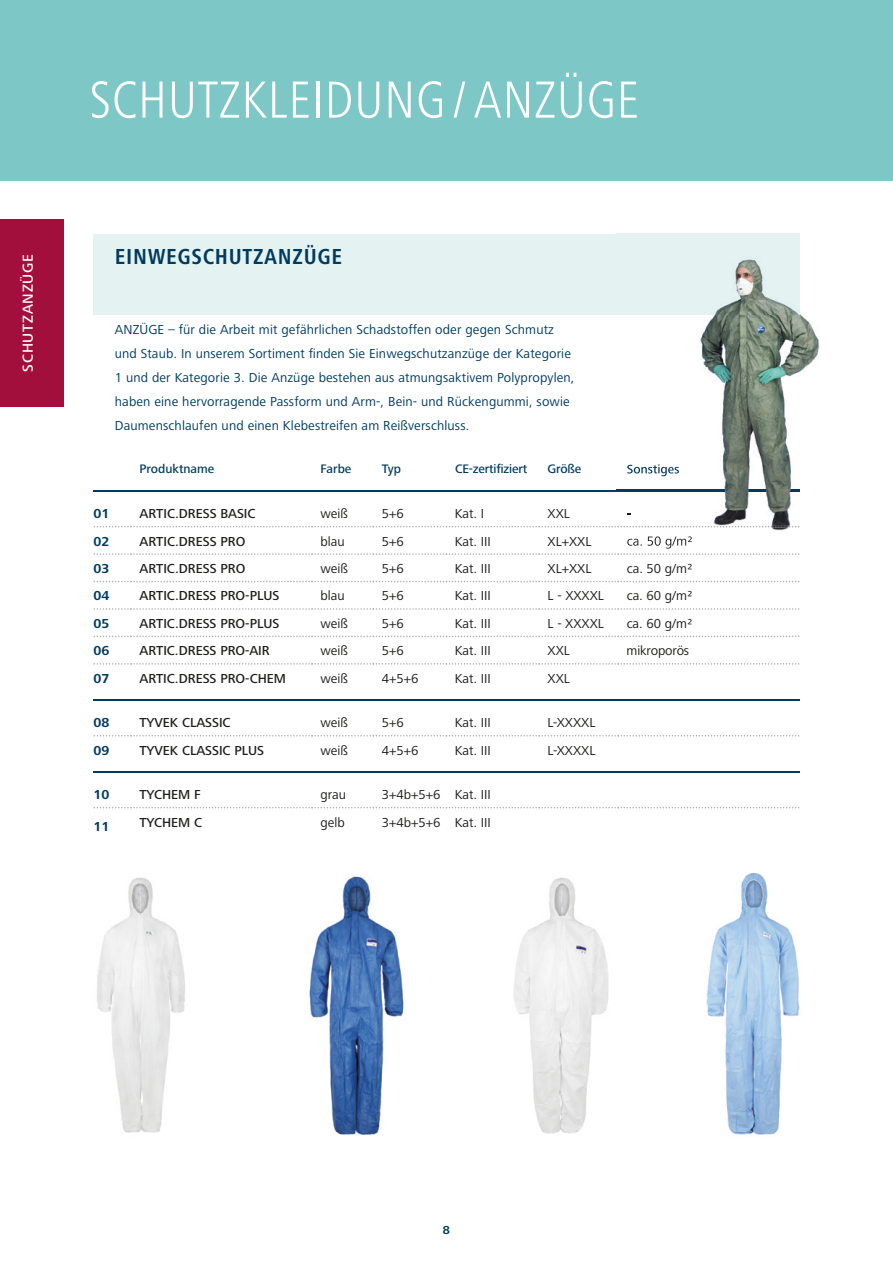
<style>
.page{position:relative;width:893px;height:1263px;background:#fff}
.page>*{position:absolute;margin:0;border:0;box-sizing:border-box;transform-origin:0 0}
.t1{font:300 condensed 54px "Frutiger Next LT";letter-spacing:.01em;color:#fff}
.t2{font:700 condensed 22.5px "Frutiger Next LT";letter-spacing:.03em;color:#003b5e}
.t3{font:500 15px "Frutiger Next LT";letter-spacing:.05em;color:#fff}
.t4{font:13.5px/24px "Frutiger Next LT";letter-spacing:.01em;color:#003b5e}
.t5{font:13.5px "Frutiger Next LT";color:#1d1d1b}
.t6{font:500 13.5px "Frutiger Next LT";color:#1d1d1b}
.t7{font:700 13.5px "Frutiger Next LT";color:#003b5e}
.t8{font:500 12.75px "Frutiger Next LT";letter-spacing:-.01em;color:#003b5e}
.t9{font:700 12px "Frutiger Next LT";color:#003b5e}
</style>
<div class="page">
<div style="left:0;top:0;width:893px;height:181px;background:#7dc8c6"></div>
<div style="left:0;top:219px;width:64px;height:187px;background:#a30f3c"></div>
<div style="left:94px;top:234px;width:523px;height:81px;background:#e4f2f2"></div>
<img style="left:706px;top:873px;width:94px;height:262px">
<img style="left:309px;top:876px;width:95px;height:259px">
<img style="left:514px;top:877px;width:95px;height:257px">
<svg style="left:94px;top:553px;width:705px;height:2px"></svg>
<svg style="left:94px;top:581px;width:705px;height:1px"></svg>
<svg style="left:94px;top:608px;width:705px;height:2px"></svg>
<svg style="left:94px;top:636px;width:705px;height:1px"></svg>
<svg style="left:94px;top:663px;width:705px;height:2px"></svg>
<svg style="left:94px;top:735px;width:705px;height:1px"></svg>
<hr style="left:94px;top:490px;width:37px;height:1px;background:#003b5e">
<hr style="left:131px;top:490px;width:181px;height:1px;background:#003b5e">
<hr style="left:312px;top:490px;width:61px;height:1px;background:#003b5e">
<hr style="left:373px;top:490px;width:73px;height:1px;background:#003b5e">
<hr style="left:446px;top:490px;width:93px;height:1px;background:#003b5e">
<hr style="left:539px;top:490px;width:79px;height:1px;background:#003b5e">
<svg style="left:94px;top:807px;width:705px;height:1px"></svg>
<hr style="left:94px;top:699px;width:37px;height:1px;background:#003b5e">
<hr style="left:131px;top:699px;width:181px;height:1px;background:#003b5e">
<hr style="left:312px;top:699px;width:61px;height:1px;background:#003b5e">
<hr style="left:373px;top:699px;width:73px;height:1px;background:#003b5e">
<hr style="left:446px;top:699px;width:93px;height:1px;background:#003b5e">
<hr style="left:539px;top:699px;width:79px;height:1px;background:#003b5e">
<hr style="left:618px;top:699px;width:181px;height:1px;background:#003b5e">
<hr style="left:94px;top:771px;width:37px;height:1px;background:#003b5e">
<hr style="left:131px;top:771px;width:181px;height:1px;background:#003b5e">
<hr style="left:312px;top:771px;width:61px;height:1px;background:#003b5e">
<hr style="left:373px;top:771px;width:73px;height:1px;background:#003b5e">
<hr style="left:446px;top:771px;width:93px;height:1px;background:#003b5e">
<hr style="left:539px;top:771px;width:79px;height:1px;background:#003b5e">
<hr style="left:618px;top:771px;width:181px;height:1px;background:#003b5e">
<img style="left:97px;top:877px;width:88px;height:256px">
<img style="left:617px;top:234px;width:203px;height:297px">
<img style="left:617px;top:234px;width:182px;height:81px">
<svg style="left:94px;top:526px;width:522px;height:1px"></svg>
<img style="left:617px;top:526px;width:182px;height:1px">
<img style="left:618px;top:490px;width:181px;height:1px">
<img style="left:627px;top:464px;width:52px;height:12px">
<img style="left:627px;top:536px;width:65px;height:12px">
<p class="t3" style="left:20px;top:372px;width:119px;rotate:-90deg">SCHUTZANZÜGE</p>
<h1 class="t1" style="left:89px;top:70px;width:551px">SCHUTZKLEIDUNG / ANZÜGE</h1>
<h2 class="t2" style="left:115px;top:244px;width:229px">EINWEGSCHUTZANZÜGE</h2>
<p class="t4" style="left:115px;top:317px;width:461px">ANZÜGE – für die Arbeit mit gefährlichen Schadstoffen oder gegen Schmutz und Staub. In unserem Sortiment finden Sie Einwegschutzanzüge der Kategorie 1 und der Kategorie 3. Die Anzüge bestehen aus atmungsaktivem Polypropylen, haben eine hervorragende Passform und Arm‑, Bein‑ und Rückengummi, sowie Daumenschlaufen und einen Klebestreifen am Reißverschluss.</p>
<p class="t8" style="left:140px;top:462px;width:76px">Produktname</p>
<p class="t8" style="left:321px;top:462px;width:32px">Farbe</p>
<p class="t8" style="left:382px;top:462px;width:21px">Typ</p>
<p class="t8" style="left:455px;top:462px;width:74px">CE-zertifiziert</p>
<p class="t8" style="left:548px;top:462px;width:35px">Größe</p>
<p class="t7" style="left:94px;top:506px;width:17px">01</p>
<p class="t6" style="left:140px;top:506px;width:118px">ARTIC.DRESS BASIC</p>
<p class="t5" style="left:321px;top:506px;width:29px">weiß</p>
<p class="t5" style="left:382px;top:506px;width:23px">5+6</p>
<p class="t5" style="left:455px;top:506px;width:31px">Kat. I</p>
<p class="t5" style="left:548px;top:506px;width:24px">XXL</p>
<p class="t7" style="left:94px;top:533px;width:17px">02</p>
<p class="t6" style="left:140px;top:534px;width:107px">ARTIC.DRESS PRO</p>
<p class="t5" style="left:321px;top:534px;width:26px">blau</p>
<p class="t5" style="left:382px;top:534px;width:23px">5+6</p>
<p class="t5" style="left:455px;top:534px;width:38px">Kat. III</p>
<p class="t5" style="left:548px;top:534px;width:45px">XL+XXL</p>
<p class="t7" style="left:94px;top:561px;width:17px">03</p>
<p class="t6" style="left:139px;top:561px;width:107px">ARTIC.DRESS PRO</p>
<p class="t5" style="left:321px;top:561px;width:29px">weiß</p>
<p class="t5" style="left:382px;top:561px;width:23px">5+6</p>
<p class="t5" style="left:455px;top:561px;width:38px">Kat. III</p>
<p class="t5" style="left:548px;top:561px;width:45px">XL+XXL</p>
<p class="t5" style="left:627px;top:561px;width:67px">ca. 50 g/m²</p>
<p class="t7" style="left:94px;top:588px;width:17px">04</p>
<p class="t6" style="left:139px;top:588px;width:141px">ARTIC.DRESS PRO-PLUS</p>
<p class="t5" style="left:321px;top:588px;width:26px">blau</p>
<p class="t5" style="left:382px;top:588px;width:23px">5+6</p>
<p class="t5" style="left:455px;top:588px;width:38px">Kat. III</p>
<p class="t5" style="left:548px;top:588px;width:58px">L ‑ XXXXL</p>
<p class="t5" style="left:627px;top:588px;width:67px">ca. 60 g/m²</p>
<p class="t7" style="left:93px;top:616px;width:17px">05</p>
<p class="t6" style="left:139px;top:616px;width:141px">ARTIC.DRESS PRO-PLUS</p>
<p class="t5" style="left:320px;top:616px;width:29px">weiß</p>
<p class="t5" style="left:382px;top:616px;width:23px">5+6</p>
<p class="t5" style="left:455px;top:616px;width:38px">Kat. III</p>
<p class="t5" style="left:548px;top:616px;width:58px">L ‑ XXXXL</p>
<p class="t5" style="left:627px;top:616px;width:67px">ca. 60 g/m²</p>
<p class="t7" style="left:93px;top:643px;width:17px">06</p>
<p class="t6" style="left:139px;top:643px;width:132px">ARTIC.DRESS PRO-AIR</p>
<p class="t5" style="left:320px;top:643px;width:29px">weiß</p>
<p class="t5" style="left:382px;top:643px;width:23px">5+6</p>
<p class="t5" style="left:455px;top:643px;width:38px">Kat. III</p>
<p class="t5" style="left:548px;top:643px;width:24px">XXL</p>
<p class="t5" style="left:627px;top:643px;width:64px">mikroporös</p>
<p class="t7" style="left:93px;top:671px;width:17px">07</p>
<p class="t6" style="left:139px;top:671px;width:148px">ARTIC.DRESS PRO-CHEM</p>
<p class="t5" style="left:320px;top:671px;width:29px">weiß</p>
<p class="t5" style="left:382px;top:671px;width:38px">4+5+6</p>
<p class="t5" style="left:455px;top:671px;width:38px">Kat. III</p>
<p class="t5" style="left:548px;top:671px;width:24px">XXL</p>
<p class="t7" style="left:93px;top:715px;width:17px">08</p>
<p class="t6" style="left:139px;top:715px;width:93px">TYVEK CLASSIC</p>
<p class="t5" style="left:320px;top:715px;width:29px">weiß</p>
<p class="t5" style="left:382px;top:715px;width:23px">5+6</p>
<p class="t5" style="left:455px;top:715px;width:38px">Kat. III</p>
<p class="t5" style="left:548px;top:715px;width:49px">L‑XXXXL</p>
<p class="t7" style="left:93px;top:743px;width:17px">09</p>
<p class="t6" style="left:139px;top:743px;width:126px">TYVEK CLASSIC PLUS</p>
<p class="t5" style="left:320px;top:743px;width:29px">weiß</p>
<p class="t5" style="left:382px;top:743px;width:38px">4+5+6</p>
<p class="t5" style="left:455px;top:743px;width:38px">Kat. III</p>
<p class="t5" style="left:548px;top:743px;width:49px">L‑XXXXL</p>
<p class="t7" style="left:93px;top:787px;width:17px">10</p>
<p class="t6" style="left:139px;top:787px;width:63px">TYCHEM F</p>
<p class="t5" style="left:320px;top:787px;width:27px">grau</p>
<p class="t5" style="left:382px;top:787px;width:111px">3+4b+5+6 Kat. III</p>
<p class="t7" style="left:93px;top:819px;width:17px">11</p>
<p class="t6" style="left:139px;top:815px;width:64px">TYCHEM C</p>
<p class="t5" style="left:320px;top:815px;width:26px">gelb</p>
<p class="t5" style="left:382px;top:815px;width:111px">3+4b+5+6 Kat. III</p>
<p class="t9" style="left:443px;top:1223px;width:9px">8</p>
</div>
